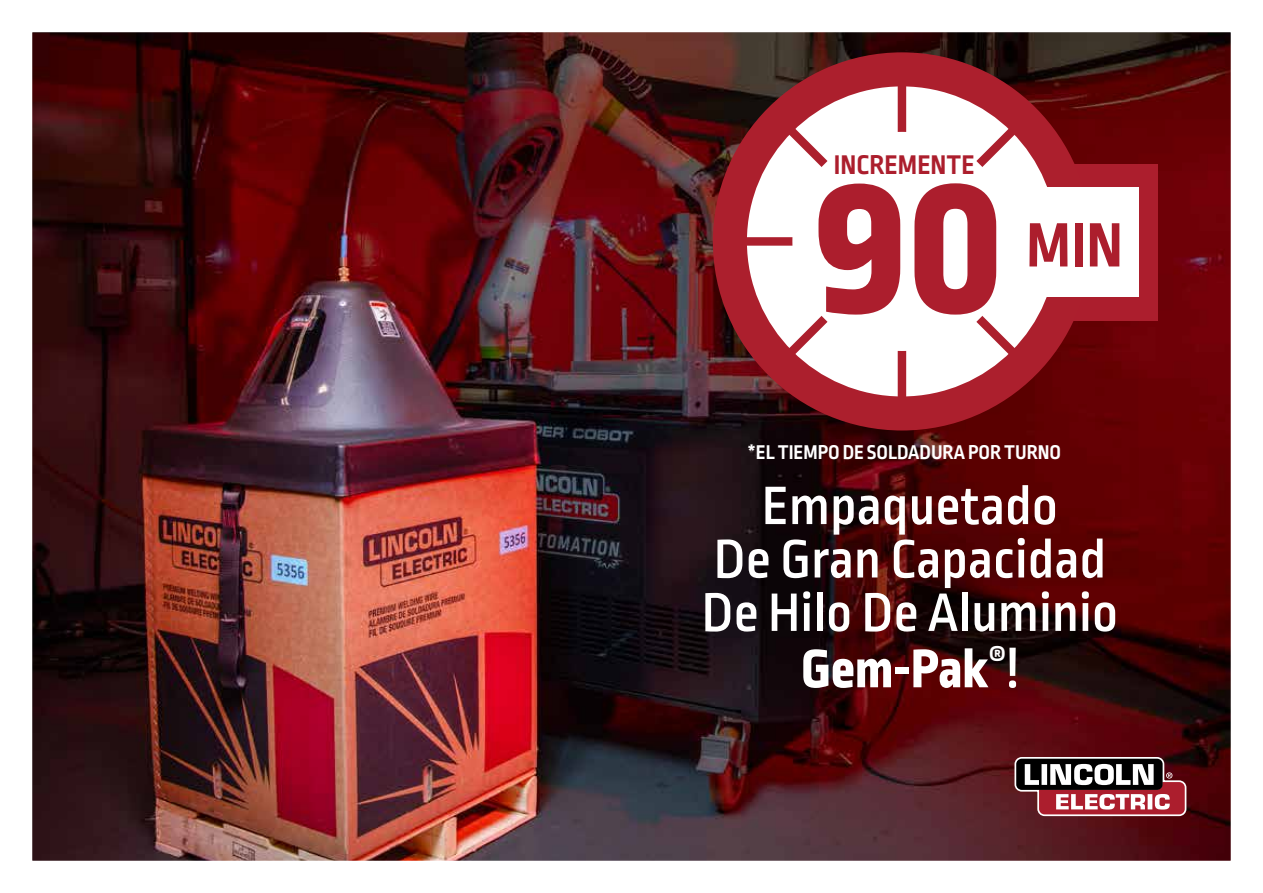
<style>
.page{position:relative;width:1263px;height:893px;background:#fff}
.page>*{position:absolute;margin:0;border:0;box-sizing:border-box;transform-origin:0 0}
.t1{font:800 210px "Ropa Sans Pro";color:#ac1e2d}
.t2{font:700 66px "Ropa Sans Pro";color:#ac1e2d}
.t3{font:500 57px/54.4px "Ropa Sans Pro";color:#fff;text-align:center}
.t4{font:700 28.5px "Ropa Sans Pro";color:#ac1e2d}
.t5{font:700 21px "Ropa Sans Pro";color:#fff}
.s1{font-weight:800}
</style>
<div class="page">
<img style="left:32px;top:32px;width:1199px;height:829px">
<div style="left:1063px;top:164px;width:95px;height:156px;background:#ac1e2d"></div>
<svg style="left:722px;top:61px;width:360px;height:361px"></svg>
<div style="left:792px;top:132px;width:219px;height:219px;background:#fff;border-radius:50%"></div>
<div style="left:992px;top:187px;width:147px;height:110px;background:#fff"></div>
<svg style="left:1014px;top:757px;width:172px;height:59px"></svg>
<p class="t4" style="left:834px;top:149px;width:142px">INCREMENTE</p>
<h1 class="t1" style="left:813px;top:121px;width:192px">90</h1>
<p class="t2" style="left:1026px;top:208px;width:99px">MIN</p>
<p class="t5" style="left:747px;top:440px;width:315px">*EL TIEMPO DE SOLDADURA POR TURNO</p>
<p class="t3" style="left:701px;top:482px;width:418px">Empaquetado<br>De Gran Capacidad<br>De Hilo De Aluminio<br><span class="s1">Gem-Pak</span><sup>®</sup>!</p>
</div>
